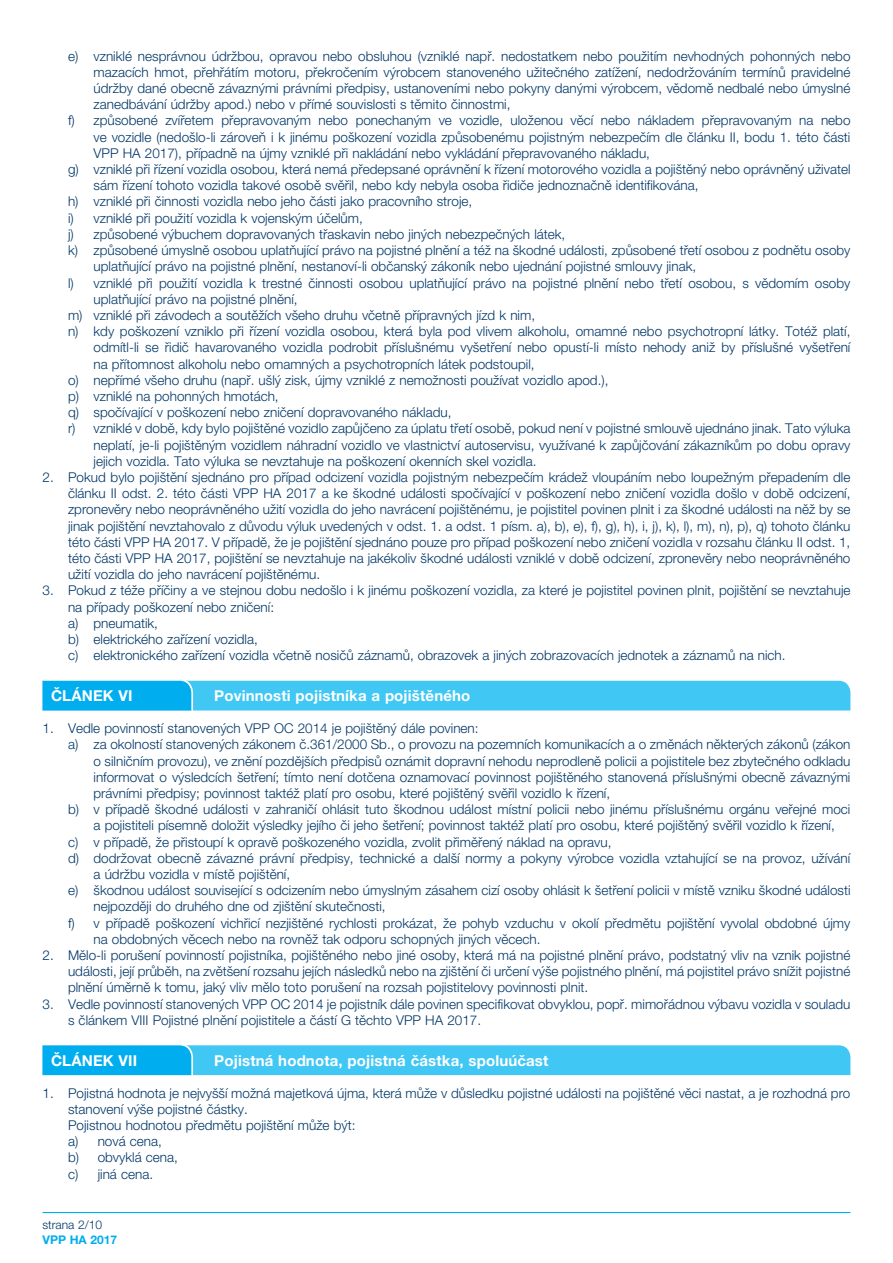
<style>
.page{position:relative;width:893px;height:1263px;background:#fff}
.page>*{position:absolute;margin:0;border:0;box-sizing:border-box;transform-origin:0 0}
.t1{font:700 15px "Helvetica Neue LT Pro";letter-spacing:.01em;color:#fff}
.t2{font:300 13.5px/16.2px "Helvetica Neue LT Pro";color:#003667}
.t3{font:300 12px "Helvetica Neue LT Pro";color:#003667}
.t4{font:700 12px "Helvetica Neue LT Pro";color:#00aeef}
</style>
<div class="page">
<hr style="left:43px;top:1212px;width:807px;height:1px;background:#00aeef">
<svg style="left:43px;top:680px;width:807px;height:30px;background:#39c3f3"></svg>
<svg style="left:43px;top:1045px;width:807px;height:30px;background:#36c3f3"></svg>
<p class="t2" style="left:68px;top:47px;width:784px">e) vzniklé nesprávnou údržbou, opravou nebo obsluhou (vzniklé např. nedostatkem nebo použitím nevhodných pohonných nebo</p>
<p class="t2" style="left:94px;top:64px;width:758px">mazacích hmot, přehřátím motoru, překročením výrobcem stanoveného užitečného zatížení, nedodržováním termínů pravidelné</p>
<p class="t2" style="left:94px;top:80px;width:758px">údržby dané obecně závaznými právními předpisy, ustanoveními nebo pokyny danými výrobcem, vědomě nedbalé nebo úmyslné</p>
<p class="t2" style="left:94px;top:96px;width:418px">zanedbávání údržby apod.) nebo v přímé souvislosti s těmito činnostmi,</p>
<p class="t2" style="left:68px;top:112px;width:784px">f) způsobené zvířetem přepravovaným nebo ponechaným ve vozidle, uloženou věcí nebo nákladem přepravovaným na nebo</p>
<p class="t2" style="left:94px;top:128px;width:758px">ve vozidle (nedošlo-li zároveň i k jinému poškození vozidla způsobenému pojistným nebezpečím dle článku II, bodu 1. této části</p>
<p class="t2" style="left:94px;top:145px;width:558px">VPP HA 2017), případně na újmy vzniklé při nakládání nebo vykládání přepravovaného nákladu,</p>
<p class="t2" style="left:68px;top:161px;width:784px">g) vzniklé při řízení vozidla osobou, která nemá předepsané oprávnění k řízení motorového vozidla a pojištěný nebo oprávněný uživatel</p>
<p class="t2" style="left:94px;top:177px;width:606px">sám řízení tohoto vozidla takové osobě svěřil, nebo kdy nebyla osoba řidiče jednoznačně identifikována,</p>
<p class="t2" style="left:68px;top:193px;width:406px">h) vzniklé při činnosti vozidla nebo jeho části jako pracovního stroje,</p>
<p class="t2" style="left:68px;top:209px;width:296px">i) vzniklé při použití vozidla k vojenským účelům,</p>
<p class="t2" style="left:68px;top:226px;width:499px">j) způsobené výbuchem dopravovaných třaskavin nebo jiných nebezpečných látek,</p>
<p class="t2" style="left:68px;top:242px;width:784px">k) způsobené úmyslně osobou uplatňující právo na pojistné plnění a též na škodné události, způsobené třetí osobou z podnětu osoby</p>
<p class="t2" style="left:94px;top:258px;width:604px">uplatňující právo na pojistné plnění, nestanoví-li občanský zákoník nebo ujednání pojistné smlouvy jinak,</p>
<p class="t2" style="left:68px;top:274px;width:784px">l) vzniklé při použití vozidla k trestné činnosti osobou uplatňující právo na pojistné plnění nebo třetí osobou, s vědomím osoby</p>
<p class="t2" style="left:94px;top:290px;width:206px">uplatňující právo na pojistné plnění,</p>
<p class="t2" style="left:68px;top:307px;width:469px">m) vzniklé při závodech a soutěžích všeho druhu včetně přípravných jízd k nim,</p>
<p class="t2" style="left:68px;top:323px;width:784px">n) kdy poškození vzniklo při řízení vozidla osobou, která byla pod vlivem alkoholu, omamné nebo psychotropní látky. Totéž platí,</p>
<p class="t2" style="left:94px;top:339px;width:758px">odmítl-li se řidič havarovaného vozidla podrobit příslušnému vyšetření nebo opustí-li místo nehody aniž by příslušné vyšetření</p>
<p class="t2" style="left:94px;top:355px;width:443px">na přítomnost alkoholu nebo omamných a psychotropních látek podstoupil,</p>
<p class="t2" style="left:68px;top:371px;width:542px">o) nepřímé všeho druhu (např. ušlý zisk, újmy vzniklé z nemožnosti používat vozidlo apod.),</p>
<p class="t2" style="left:68px;top:388px;width:212px">p) vzniklé na pohonných hmotách,</p>
<p class="t2" style="left:68px;top:404px;width:385px">q) spočívající v poškození nebo zničení dopravovaného nákladu,</p>
<p class="t2" style="left:68px;top:420px;width:784px">r) vzniklé v době, kdy bylo pojištěné vozidlo zapůjčeno za úplatu třetí osobě, pokud není v pojistné smlouvě ujednáno jinak. Tato výluka</p>
<p class="t2" style="left:94px;top:436px;width:758px">neplatí, je-li pojištěným vozidlem náhradní vozidlo ve vlastnictví autoservisu, využívané k zapůjčování zákazníkům po dobu opravy</p>
<p class="t2" style="left:94px;top:452px;width:442px">jejich vozidla. Tato výluka se nevztahuje na poškození okenních skel vozidla.</p>
<p class="t2" style="left:68px;top:469px;width:784px;text-align:justify;text-indent:-26px">2. Pokud bylo pojištění sjednáno pro případ odcizení vozidla pojistným nebezpečím krádež vloupáním nebo loupežným přepadením dle článku II odst. 2. této části VPP HA 2017 a ke škodné události spočívající v poškození nebo zničení vozidla došlo v době odcizení, zpronevěry nebo neoprávněného užití vozidla do jeho navrácení pojištěnému, je pojistitel povinen plnit i za škodné události na něž by se jinak pojištění nevztahovalo z důvodu výluk uvedených v odst. 1. a odst. 1 písm. a), b), e), f), g), h), i, j), k), l), m), n), p), q) tohoto článku této části VPP HA 2017. V případě, že je pojištění sjednáno pouze pro případ poškození nebo zničení vozidla v rozsahu článku II odst. 1, této části VPP HA 2017, pojištění se nevztahuje na jakékoliv škodné události vzniklé v době odcizení, zpronevěry nebo neoprávněného užití vozidla do jeho navrácení pojištěnému.</p>
<p class="t2" style="left:68px;top:582px;width:784px;text-indent:-26px">3. Pokud z téže příčiny a ve stejnou dobu nedošlo i k jinému poškození vozidla, za které je pojistitel povinen plnit, pojištění se nevztahuje na případy poškození nebo zničení:<br>a) pneumatik,<br>b) elektrického zařízení vozidla,<br>c) elektronického zařízení vozidla včetně nosičů záznamů, obrazovek a jiných zobrazovacích jednotek a záznamů na nich.</p>
<p class="t1" style="left:51px;top:686px;width:83px">ČLÁNEK VI</p>
<p class="t1" style="left:214px;top:686px;width:258px">Povinnosti pojistníka a pojištěného</p>
<p class="t2" style="left:43px;top:720px;width:438px">1. Vedle povinností stanovených VPP OC 2014 je pojištěný dále povinen:</p>
<p class="t2" style="left:68px;top:736px;width:784px">a) za okolností stanovených zákonem č. 361/2000 Sb. , o provozu na pozemních komunikacích a o změnách některých zákonů (zákon</p>
<p class="t2" style="left:94px;top:752px;width:758px">o silničním provozu), ve znění pozdějších předpisů oznámit dopravní nehodu neprodleně policii a pojistitele bez zbytečného odkladu</p>
<p class="t2" style="left:94px;top:768px;width:758px">informovat o výsledcích šetření; tímto není dotčena oznamovací povinnost pojištěného stanovená příslušnými obecně závaznými</p>
<p class="t2" style="left:94px;top:785px;width:518px">právními předpisy; povinnost taktéž platí pro osobu, které pojištěný svěřil vozidlo k řízení,</p>
<p class="t2" style="left:68px;top:801px;width:784px">b) v případě škodné události v zahraničí ohlásit tuto škodnou událost místní policii nebo jinému příslušnému orgánu veřejné moci</p>
<p class="t2" style="left:94px;top:817px;width:743px">a pojistiteli písemně doložit výsledky jejího či jeho šetření; povinnost taktéž platí pro osobu, které pojištěný svěřil vozidlo k řízení,</p>
<p class="t2" style="left:68px;top:833px;width:545px">c) v případě, že přistoupí k opravě poškozeného vozidla, zvolit přiměřený náklad na opravu,</p>
<p class="t2" style="left:68px;top:849px;width:784px">d) dodržovat obecně závazné právní předpisy, technické a další normy a pokyny výrobce vozidla vztahující se na provoz, užívání</p>
<p class="t2" style="left:94px;top:866px;width:198px">a údržbu vozidla v místě pojištění,</p>
<p class="t2" style="left:68px;top:882px;width:784px">e) škodnou událost související s odcizením nebo úmyslným zásahem cizí osoby ohlásit k šetření policii v místě vzniku škodné události</p>
<p class="t2" style="left:94px;top:898px;width:294px">nejpozději do druhého dne od zjištění skutečnosti,</p>
<p class="t2" style="left:68px;top:914px;width:784px">f) v případě poškození vichřicí nezjištěné rychlosti prokázat, že pohyb vzduchu v okolí předmětu pojištění vyvolal obdobné újmy</p>
<p class="t2" style="left:94px;top:930px;width:446px">na obdobných věcech nebo na rovněž tak odporu schopných jiných věcech.</p>
<p class="t2" style="left:68px;top:947px;width:784px;text-align:justify;text-indent:-26px">2. Mělo-li porušení povinností pojistníka, pojištěného nebo jiné osoby, která má na pojistné plnění právo, podstatný vliv na vznik pojistné události, její průběh, na zvětšení rozsahu jejích následků nebo na zjištění či určení výše pojistného plnění, má pojistitel právo snížit pojistné plnění úměrně k tomu, jaký vliv mělo toto porušení na rozsah pojistitelovy povinnosti plnit.</p>
<p class="t2" style="left:68px;top:995px;width:784px;text-indent:-26px">3. Vedle povinností stanovených VPP OC 2014 je pojistník dále povinen specifikovat obvyklou, popř. mimořádnou výbavu vozidla v souladu s článkem VIII Pojistné plnění pojistitele a částí G těchto VPP HA 2017.</p>
<p class="t1" style="left:51px;top:1051px;width:88px">ČLÁNEK VII</p>
<p class="t1" style="left:214px;top:1051px;width:336px">Pojistná hodnota, pojistná částka, spoluúčast</p>
<p class="t2" style="left:68px;top:1084px;width:784px;text-indent:-26px">1. Pojistná hodnota je nejvyšší možná majetková újma, která může v důsledku pojistné události na pojištěné věci nastat, a je rozhodná pro stanovení výše pojistné částky.<br>Pojistnou hodnotou předmětu pojištění může být:<br>a) nová cena,<br>b) obvyklá cena,<br>c) jiná cena.</p>
<p class="t3" style="left:43px;top:1218px;width:61px">strana 2/10</p>
<p class="t4" style="left:43px;top:1232px;width:76px">VPP HA 2017</p>
</div>
